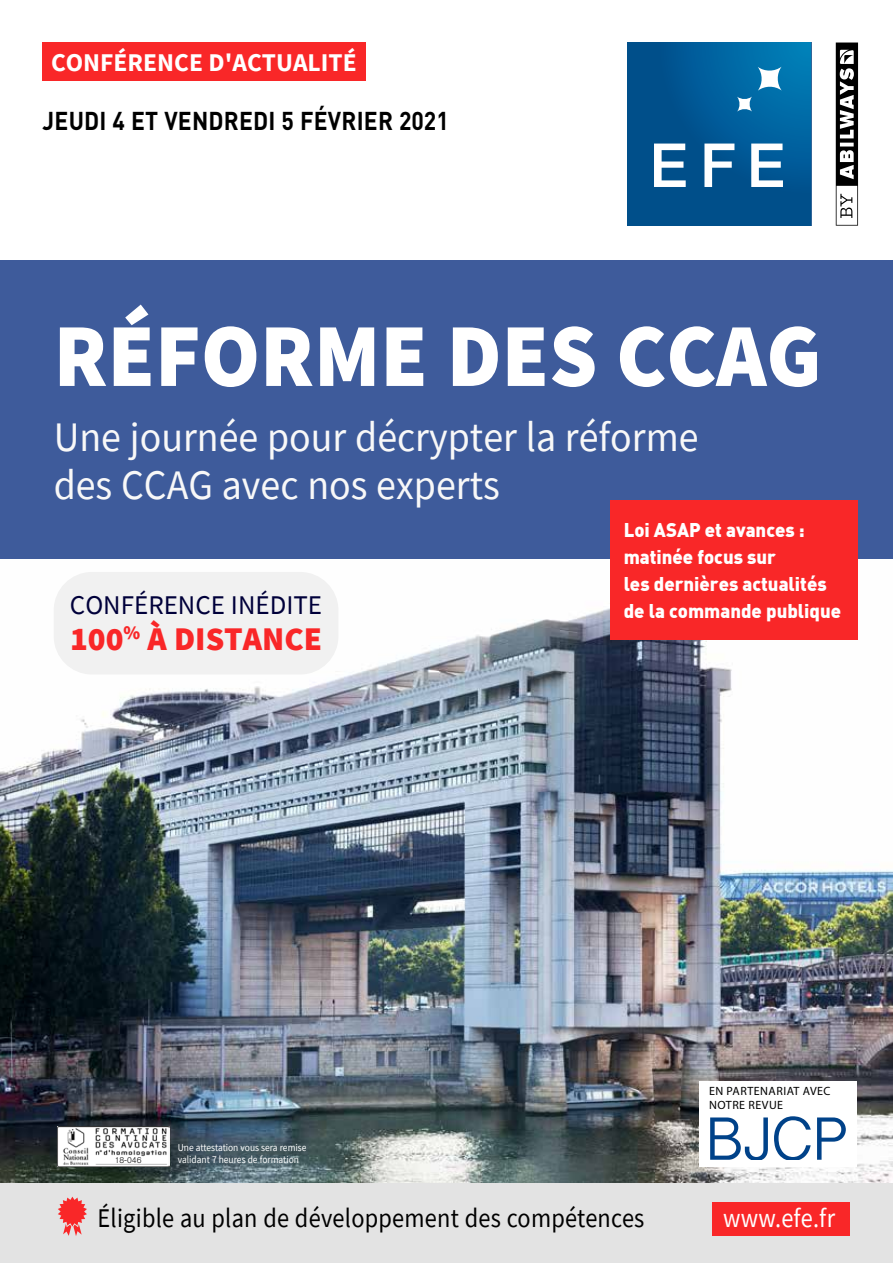
<style>
.page{position:relative;width:893px;height:1263px;background:#fff}
.page>*{position:absolute;margin:0;border:0;box-sizing:border-box;transform-origin:0 0}
.t1{font:900 90px "Source Sans Pro";color:#fff;scale:.95 1}
.t2{font:42px/48px "Source Sans Pro";color:#f8f8f8;scale:.95 1}
.t3{font:900 33px "Source Sans Pro";color:#f92728}
.t4{font:27px "Source Sans Pro";letter-spacing:.01em;color:#000;scale:.9 1}
.t5{font:27px "Source Sans Pro";color:#00003a}
.t6{font:27px "Source Sans Pro";letter-spacing:.01em;color:#fff;scale:.9 1}
.t7{font:700 25.5px "DIN Pro";letter-spacing:.01em;color:#000;scale:.9 1}
.t8{font:700 25.5px "Source Sans Pro";color:#fff}
.t9{font:900 19.5px/27px "DIN";color:#fff;scale:.95 1}
.t10{font:12px/14.4px "Myriad Pro";letter-spacing:.04em;color:#000}
.t11{font:10.5px "Source Sans Pro";color:#fff;scale:.9 1}
.t12{font:300 8.1px "Akzidenz Grotesk BE";color:#000}
</style>
<div class="page">
<div style="left:0;top:1182px;width:893px;height:81px;background:#e3e3e3"></div>
<img style="left:0;top:559px;width:893px;height:623px">
<div style="left:0;top:260px;width:893px;height:299px;background:#3e5b9b"></div>
<img style="left:58px;top:1127px;width:112px;height:39px">
<svg style="left:58px;top:1197px;width:29px;height:39px"></svg>
<div style="left:712px;top:1203px;width:137px;height:33px;background:#f92728"></div>
<div style="left:699px;top:1081px;width:158px;height:85px;background:#fff"></div>
<svg style="left:710px;top:1117px;width:58px;height:42px"></svg>
<svg style="left:774px;top:1116px;width:37px;height:43px"></svg>
<svg style="left:817px;top:1117px;width:29px;height:42px"></svg>
<svg style="left:628px;top:43px;width:183px;height:183px;background:#005995"></svg>
<svg style="left:737px;top:97px;width:15px;height:15px"></svg>
<svg style="left:758px;top:67px;width:24px;height:24px"></svg>
<svg style="left:654px;top:144px;width:32px;height:43px"></svg>
<svg style="left:704px;top:144px;width:30px;height:43px"></svg>
<svg style="left:751px;top:144px;width:32px;height:43px"></svg>
<svg style="left:836px;top:43px;width:22px;height:183px"></svg>
<div style="left:43px;top:43px;width:323px;height:38px;background:#f92728"></div>
<div style="left:611px;top:501px;width:247px;height:139px;background:#f92728"></div>
<div style="left:54px;top:572px;width:284px;height:102px;background:#f1f1f1;border-radius:38px"></div>
<h3 class="t8" style="left:51px;top:46px;width:307px">CONFÉRENCE D'ACTUALITÉ</h3>
<h3 class="t7" style="left:43px;top:104px;width:453px">JEUDI 4 ET VENDREDI 5 FÉVRIER 2021</h3>
<h1 class="t1" style="left:54px;top:294px;width:810px">RÉFORME DES CCAG</h1>
<h2 class="t2" style="left:54px;top:413px;width:680px">Une journée pour décrypter la réforme des CCAG avec nos experts</h2>
<h3 class="t5" style="left:70px;top:588px;width:254px">CONFÉRENCE INÉDITE</h3>
<h3 class="t3" style="left:70px;top:616px;width:253px">100<sup>%</sup> À DISTANCE</h3>
<p class="t11" style="left:178px;top:1140px;width:144px">Une attestation vous sera remise</p>
<p class="t12" style="left:115px;top:1155px;width:28px">18-046</p>
<p class="t11" style="left:178px;top:1153px;width:136px">validant 7 heures de formation</p>
<p class="t9" style="left:624px;top:515px;width:215px">Loi ASAP et avances : matinée focus sur<br>les dernières actualités</p>
<p class="t9" style="left:624px;top:596px;width:230px">de la commande publique</p>
<p class="t10" style="left:709px;top:1083px;width:123px">EN PARTENARIAT AVEC<br>NOTRE REVUE</p>
<h3 class="t4" style="left:98px;top:1200px;width:609px">Éligible au plan de développement des compétences</h3>
<h3 class="t6" style="left:723px;top:1200px;width:126px">www.efe.fr</h3>
</div>
